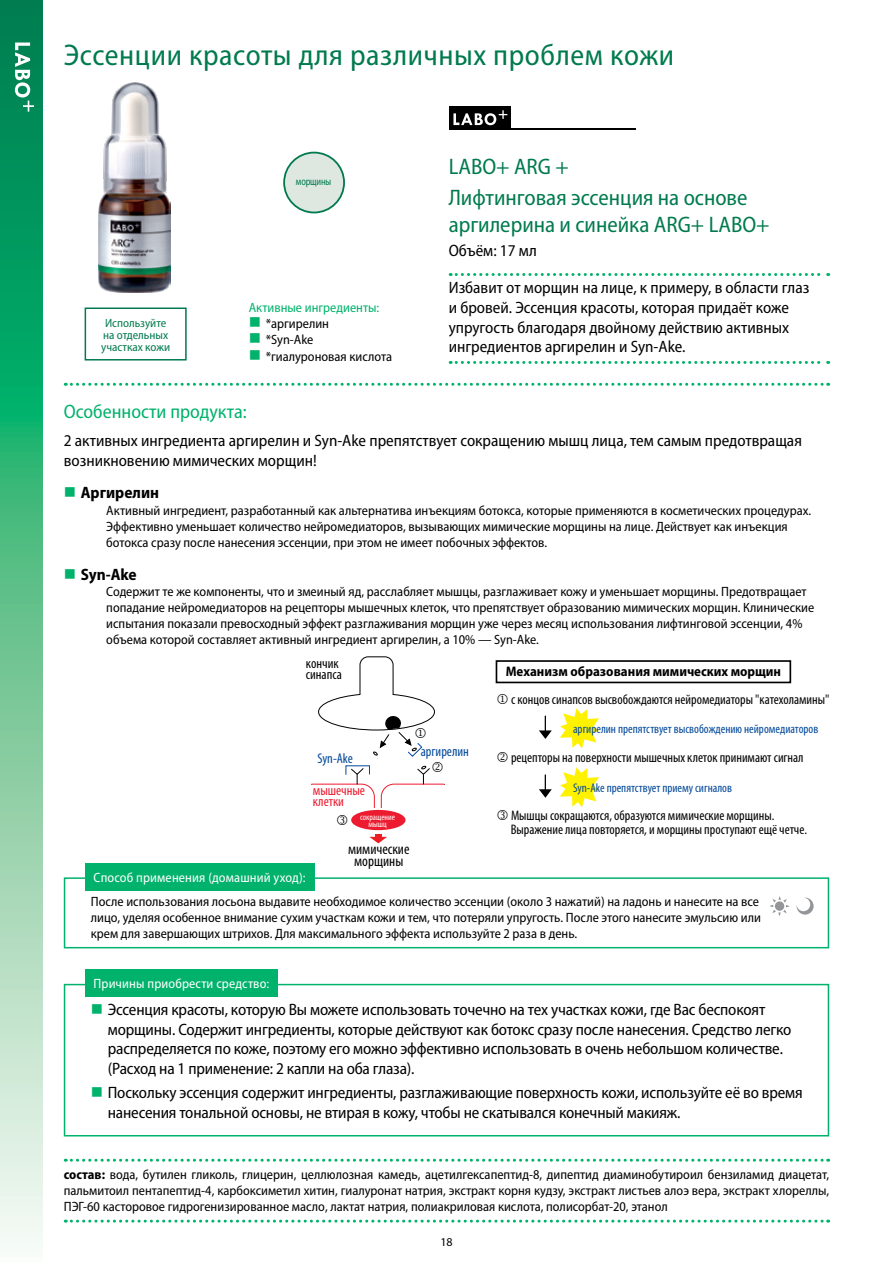
<style>
.page{position:relative;width:893px;height:1263px;background:#fff}
.page>*{position:absolute;margin:0;border:0;box-sizing:border-box;transform-origin:0 0}
.t1{font:semi-condensed 30px "Myriad Pro";letter-spacing:.02em;color:#007a4e}
.t2{font:semi-condensed 22.5px/31.2px "Myriad Pro";color:#007a4e}
.t3{font:semi-condensed 19.5px "Myriad Pro";color:#00b26b}
.t4{font:semi-condensed 16.5px/19.8px "Myriad Pro";letter-spacing:-.01em;color:#000}
.t5{font:700 semi-condensed 16.5px "Myriad Pro";color:#000}
.t6{font:condensed 15.15px/11.4px "Myriad Pro";color:#000;text-align:center}
.t7{font:condensed 14.1px "Myriad Pro";color:#03499a}
.t8{font:condensed 14.1px/11.4px "Myriad Pro";color:#ed1b2f}
.t9{font:condensed 14.1px/11.4px "Myriad Pro";color:#000}
.t10{font:condensed 13.8px/13.8px "Myriad Pro";color:#000}
.t11{font:700 semi-condensed 13.8px "Myriad Pro";color:#000}
.t12{font:semi-condensed 13.5px/16.2px "Myriad Pro";color:#000}
.t13{font:semi-condensed 13.5px "Myriad Pro";letter-spacing:.01em;color:#fff}
.t14{font:semi-condensed 13.5px "Myriad Pro";color:#00b26b}
.t15{font:condensed 12.6px "Myriad Pro";color:#03499a}
.t16{font:semi-condensed 12px/12px "Myriad Pro";color:#007a4e;text-align:center}
.t17{font:12px "Myriad Pro";color:#000}
.t18{font:semi-condensed 10.95px "Myriad Pro";letter-spacing:-.02em;color:#007a4e;scale:.84 1}
.t19{font:condensed 8.85px/7.5px "Myriad Pro";color:#fff}
.s1{color:#000}
.s2{font-weight:700}
</style>
<div class="page">
<svg style="left:0;top:0;width:43px;height:1242px;background:#65c094"></svg>
<svg style="left:15px;top:43px;width:19px;height:69px"></svg>
<svg style="left:65px;top:1159px;width:764px;height:3px"></svg>
<svg style="left:65px;top:1219px;width:764px;height:3px"></svg>
<hr style="left:508px;top:128px;width:128px;height:2px;background:#000">
<div style="left:449px;top:106px;width:61px;height:24px;background:#000"></div>
<svg style="left:453px;top:110px;width:54px;height:15px"></svg>
<svg style="left:450px;top:273px;width:379px;height:3px"></svg>
<svg style="left:450px;top:361px;width:379px;height:3px"></svg>
<svg style="left:65px;top:383px;width:764px;height:3px"></svg>
<div style="left:64px;top:984px;width:765px;height:152px;border:2px solid #00b26b"></div>
<div style="left:85px;top:970px;width:193px;height:27px;background:#00b26b"></div>
<div style="left:64px;top:877px;width:765px;height:71px;border:2px solid #00b26b"></div>
<div style="left:85px;top:863px;width:229px;height:27px;background:#00b26b"></div>
<svg style="left:797px;top:897px;width:17px;height:18px"></svg>
<svg style="left:770px;top:896px;width:20px;height:20px"></svg>
<div style="left:775px;top:901px;width:9px;height:10px;background:#939598;border-radius:50%"></div>
<img style="left:99px;top:83px;width:71px;height:210px">
<div style="left:284px;top:153px;width:60px;height:59px;background:#dee8e1;border-radius:50%"></div>
<div style="left:283px;top:152px;width:62px;height:61px;border:2px solid #007a4e;border-radius:50%"></div>
<div style="left:85px;top:307px;width:102px;height:53px;border:2px solid #007a4e"></div>
<div style="left:351px;top:810px;width:54px;height:20px;background:#ed1b2f;border-radius:50%"></div>
<svg style="left:369px;top:834px;width:18px;height:9px"></svg>
<svg style="left:560px;top:708px;width:39px;height:40px"></svg>
<svg style="left:539px;top:716px;width:13px;height:23px"></svg>
<svg style="left:539px;top:775px;width:13px;height:23px"></svg>
<svg style="left:560px;top:767px;width:39px;height:40px"></svg>
<div style="left:496px;top:660px;width:295px;height:23px;border:2px solid #000"></div>
<svg style="left:311px;top:656px;width:134px;height:152px"></svg>
<h1 class="t1" style="left:64px;top:39px;width:612px">Эссенции красоты для различных проблем кожи</h1>
<p class="t16" style="left:101px;top:317px;width:71px">Используйте на отдельных участках кожи</p>
<p class="t18" style="left:296px;top:175px;width:43px">морщины</p>
<p class="t14" style="left:249px;top:300px;width:132px">Активные ингредиенты:</p>
<p class="t12" style="left:266px;top:316px;width:128px">*аргирелин<br>*Syn-Ake *гиалуроновая кислота</p>
<h2 class="t2" style="left:449px;top:151px;width:300px">LABO+ ARG +<br>Лифтинговая эссенция на основе</h2>
<h2 class="t2" style="left:449px;top:209px;width:322px">аргилерина и синейка ARG+ LABO+</h2>
<p class="t4" style="left:449px;top:241px;width:90px">Объём: 17 мл</p>
<p class="t4" style="left:449px;top:278px;width:362px">Избавит от морщин на лице, к примеру, в области глаз и бровей. Эссенция красоты, которая придаёт коже упругость благодаря двойному действию активных ингредиентов аргирелин и Syn-Ake.</p>
<h3 class="t3" style="left:64px;top:401px;width:184px">Особенности продукта:</h3>
<p class="t4" style="left:64px;top:431px;width:740px">2 активных ингредиента аргирелин и Syn-Ake препятствует сокращению мышц лица, тем самым предотвращая возникновению мимических морщин!</p>
<p class="t5" style="left:81px;top:484px;width:80px">Аргирелин</p>
<p class="t12" style="left:106px;top:502px;width:706px">Активный ингредиент, разработанный как альтернатива инъекциям ботокса, которые применяются в косметических процедурах.<br>Эффективно уменьшает количество нейромедиаторов, вызывающих мимические морщины на лице. Действует как инъекция ботокса сразу после нанесения эссенции, при этом не имеет побочных эффектов.</p>
<p class="t5" style="left:81px;top:565px;width:57px">Syn-Ake</p>
<p class="t12" style="left:106px;top:583px;width:709px">Содержит те же компоненты, что и змеиный яд, расслабляет мышцы, разглаживает кожу и уменьшает морщины. Предотвращает попадание нейромедиаторов на рецепторы мышечных клеток, что препятствует образованию мимических морщин. Клинические испытания показали превосходный эффект разглаживания морщин уже через месяц использования лифтинговой эссенции, 4% объема которой составляет активный ингредиент аргирелин, а 10% — Syn-Ake.</p>
<p class="t9" style="left:306px;top:658px;width:37px">кончик синапса</p>
<p class="t11" style="left:506px;top:664px;width:277px">Механизм образования мимических морщин</p>
<p class="t10" style="left:511px;top:693px;width:320px">с концов синапсов высвобождаются нейромедиаторы "катехоламины"</p>
<p class="t15" style="left:573px;top:722px;width:247px">аргирелин препятствует высвобождению нейромедиаторов</p>
<p class="t7" style="left:317px;top:751px;width:37px">Syn-Ake</p>
<p class="t7" style="left:421px;top:744px;width:50px">аргирелин</p>
<p class="t10" style="left:511px;top:751px;width:294px">рецепторы на поверхности мышечных клеток принимают сигнал</p>
<p class="t8" style="left:313px;top:785px;width:54px">мышечные клетки</p>
<p class="t19" style="left:368px;top:813px;width:28px;text-indent:-32px"><span class="s1">●</span> сокращение мышц</p>
<p class="t6" style="left:348px;top:844px;width:63px">мимические морщины</p>
<p class="t15" style="left:573px;top:781px;width:160px">Syn-Ake препятствует приему сигналов</p>
<p class="t10" style="left:511px;top:809px;width:298px;text-indent:-14px">● Мышцы сокращаются, образуются мимические морщины.<br>Выражение лица повторяется, и морщины проступают ещё четче.</p>
<p class="t13" style="left:94px;top:870px;width:214px">Способ применения (домашний уход):</p>
<p class="t12" style="left:91px;top:894px;width:672px">После использования лосьона выдавите необходимое количество эссенции (около 3 нажатий) на ладонь и нанесите на все лицо, уделяя особенное внимание сухим участкам кожи и тем, что потеряли упругость. После этого нанесите эмульсию или крем для завершающих штрихов. Для максимального эффекта используйте 2 раза в день.</p>
<p class="t13" style="left:94px;top:976px;width:177px">Причины приобрести средство:</p>
<p class="t4" style="left:108px;top:1000px;width:685px">Эссенция красоты, которую Вы можете использовать точечно на тех участках кожи, где Вас беспокоят морщины. Содержит ингредиенты, которые действуют как ботокс сразу после нанесения. Средство легко распределяется по коже, поэтому его можно эффективно использовать в очень небольшом количестве. (Расход на 1 применение: 2 капли на оба глаза).</p>
<p class="t4" style="left:108px;top:1083px;width:696px">Поскольку эссенция содержит ингредиенты, разглаживающие поверхность кожи, используйте её во время нанесения тональной основы, не втирая в кожу, чтобы не скатывался конечный макияж.</p>
<p class="t12" style="left:64px;top:1166px;width:767px;text-align:justify"><span class="s2">состав:</span> вода, бутилен гликоль, глицерин, целлюлозная камедь, ацетилгексапептид-8, дипептид диаминобутироил бензиламид диацетат, пальмитоил пентапептид-4, карбоксиметил хитин, гиалуронат натрия, экстракт корня кудзу, экстракт листьев алоэ вера, экстракт хлореллы, ПЭГ-60 касторовое гидрогенизированное масло, лактат натрия, полиакриловая кислота, полисорбат-20, этанол</p>
<p class="t17" style="left:440px;top:1236px;width:14px">18</p>
</div>
